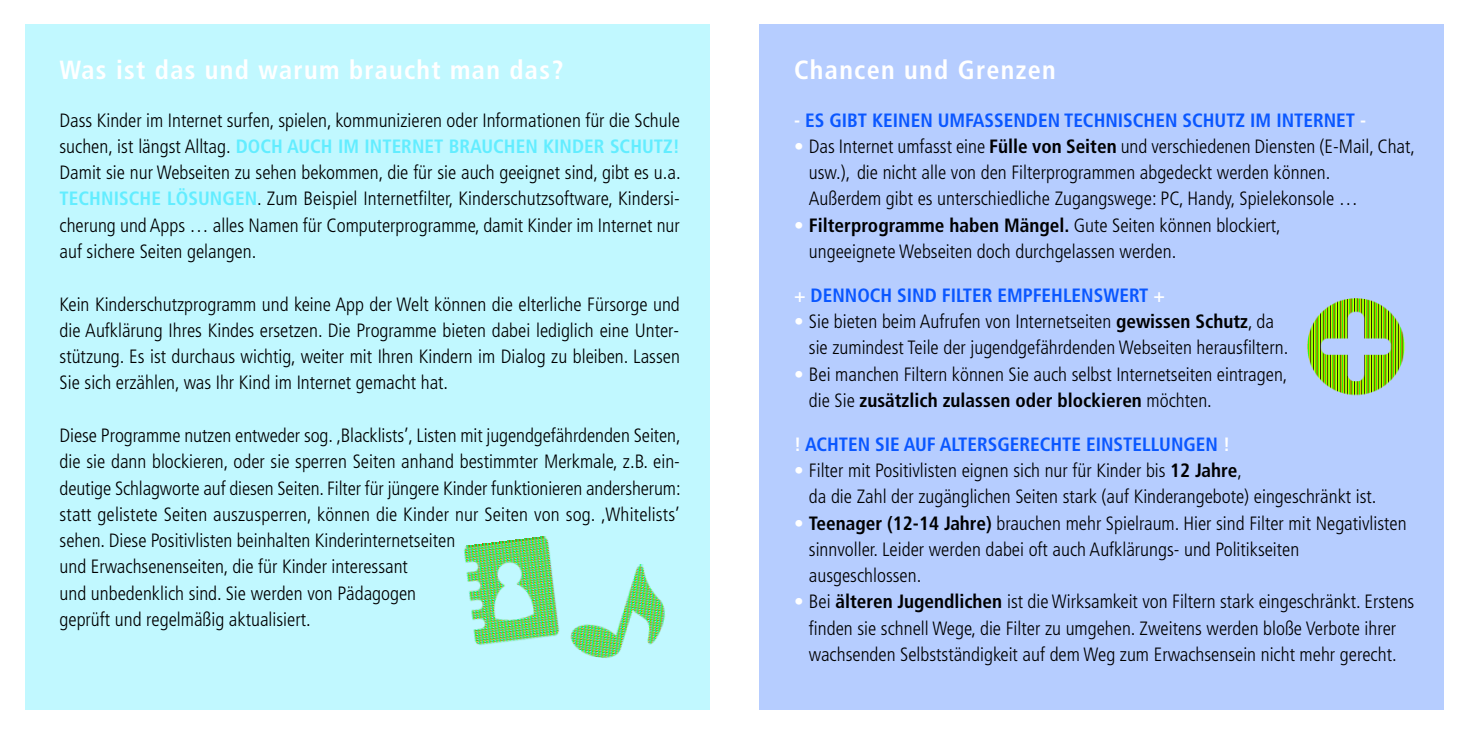
<style>
.page{position:relative;width:1469px;height:735px;background:#fff}
.page>*{position:absolute;margin:0;border:0;box-sizing:border-box;transform-origin:0 0}
.t1{font:700 condensed 26.25px "Frutiger";letter-spacing:.05em;color:#fff}
.t2{font:300 condensed 19.25px/26.2px "Frutiger";color:#000}
.t3{font:700 condensed 19.25px "Frutiger";color:#0a57ff}
.s1{font-weight:700;color:#63edff}
.s2{color:#fff}
.s3{font-weight:700;color:#fff}
.s4{font-weight:700}
</style>
<div class="page">
<div style="left:25px;top:25px;width:684px;height:684px;background:#c1f8ff"></div>
<div style="left:759px;top:25px;width:685px;height:684px;background:#b6cdff"></div>
<img style="left:463px;top:536px;width:97px;height:110px">
<img style="left:570px;top:564px;width:96px;height:94px">
<img style="left:1307px;top:298px;width:98px;height:98px">
<h1 class="t1" style="left:60px;top:56px;width:505px">Was ist das und warum braucht man das?</h1>
<h1 class="t1" style="left:794px;top:56px;width:263px">Chancen und Grenzen</h1>
<p class="t2" style="left:60px;top:108px;width:622px;text-align:justify">Dass Kinder im Internet surfen, spielen, kommunizieren oder Informationen für die Schule suchen, ist längst Alltag. <span class="s1">DOCH AUCH IM INTERNET BRAUCHEN KINDER SCHUTZ!<br></span>Damit sie nur Webseiten zu sehen bekommen, die für sie auch geeignet sind, gibt es u.a.<br><span class="s1">TECHNISCHE LÖSUNGEN</span>. Zum Beispiel Internetfilter, Kinderschutzsoftware, Kindersi&shy;cherung und Apps … alles Namen für Computerprogramme, damit Kinder im Internet nur auf sichere Seiten gelangen.</p>
<p class="t2" style="left:60px;top:292px;width:622px;text-align:justify">Kein Kinderschutzprogramm und keine App der Welt können die elterliche Fürsorge und die Aufklärung Ihres Kindes ersetzen. Die Programme bieten dabei lediglich eine Unter&shy;stützung. Es ist durchaus wichtig, weiter mit Ihren Kindern im Dialog zu bleiben. Lassen Sie sich erzählen, was Ihr Kind im Internet gemacht hat.</p>
<p class="t2" style="left:60px;top:423px;width:622px">Diese Programme nutzen entweder sog. ‚Blacklists’, Listen mit jugendgefährdenden Seiten, die sie dann blockieren, oder sie sperren Seiten anhand bestimmter Merkmale, z.B. ein&shy;deutige Schlagworte auf diesen Seiten. Filter für jüngere Kinder funktionieren andersherum: statt gelistete Seiten auszusperren, können die Kinder nur Seiten von sog. ‚Whitelists’ sehen. Diese Positivlisten beinhalten Kinderinternetseiten<br>und Erwachsenenseiten, die für Kinder interessant<br>und unbedenklich sind. Sie werden von Pädagogen<br>geprüft und regelmäßig aktualisiert.</p>
<p class="t3" style="left:794px;top:110px;width:573px"><span class="s2">-</span> ES GIBT KEINEN UMFASSENDEN TECHNISCHEN SCHUTZ IM INTERNET <span class="s2">-</span></p>
<p class="t2" style="left:809px;top:135px;width:607px;text-indent:-15px"><span class="s3">•</span> Das Internet umfasst eine <span class="s4">Fülle von Seiten</span> und verschiedenen Diensten (E-Mail, Chat, usw.), die nicht alle von den Filterprogrammen abgedeckt werden können.<br>Außerdem gibt es unterschiedliche Zugangswege: PC, Handy, Spielekonsole …</p>
<p class="t2" style="left:809px;top:213px;width:473px;text-indent:-15px"><span class="s3">•</span> <span class="s4">Filterprogramme haben Mängel.</span> Gute Seiten können blockiert, ungeeignete Webseiten doch durchgelassen werden.</p>
<p class="t3" style="left:794px;top:285px;width:372px"><span class="s2">+</span> DENNOCH SIND FILTER EMPFEHLENSWERT <span class="s2">+</span></p>
<p class="t2" style="left:809px;top:310px;width:481px;text-indent:-15px"><span class="s3">•</span> Sie bieten beim Aufrufen von Internetseiten <span class="s4">gewissen Schutz</span>, da sie zumindest Teile der jugendgefährdenden Webseiten herausfiltern.</p>
<p class="t2" style="left:809px;top:362px;width:480px;text-indent:-15px"><span class="s3">•</span> Bei manchen Filtern können Sie auch selbst Internetseiten eintragen, die Sie <span class="s4">zusätzlich zulassen oder blockieren</span> möchten.</p>
<p class="t3" style="left:794px;top:433px;width:437px"><span class="s2">!</span> ACHTEN SIE AUF ALTERSGERECHTE EINSTELLUNGEN <span class="s2">!</span></p>
<p class="t2" style="left:809px;top:458px;width:569px;text-indent:-15px"><span class="s3">•</span> Filter mit Positivlisten eignen sich nur für Kinder bis <span class="s4">12 Jahre</span>,<br>da die Zahl der zugänglichen Seiten stark (auf Kinderangebote) eingeschränkt ist.</p>
<p class="t2" style="left:809px;top:511px;width:599px;text-indent:-15px"><span class="s3">•</span> <span class="s4">Teenager (12-14 Jahre)</span> brauchen mehr Spielraum. Hier sind Filter mit Negativlisten sinnvoller. Leider werden dabei oft auch Aufklärungs- und Politikseiten ausgeschlossen.</p>
<p class="t2" style="left:794px;top:590px;width:622px;text-align:center"><span class="s3">•</span> Bei <span class="s4">älteren Jugendlichen</span> ist die Wirksamkeit von Filtern stark eingeschränkt. Erstens finden sie schnell Wege, die Filter zu umgehen. Zweitens werden bloße Verbote ihrer wachsenden Selbstständigkeit auf dem Weg zum Erwachsensein nicht mehr gerecht.</p>
</div>
